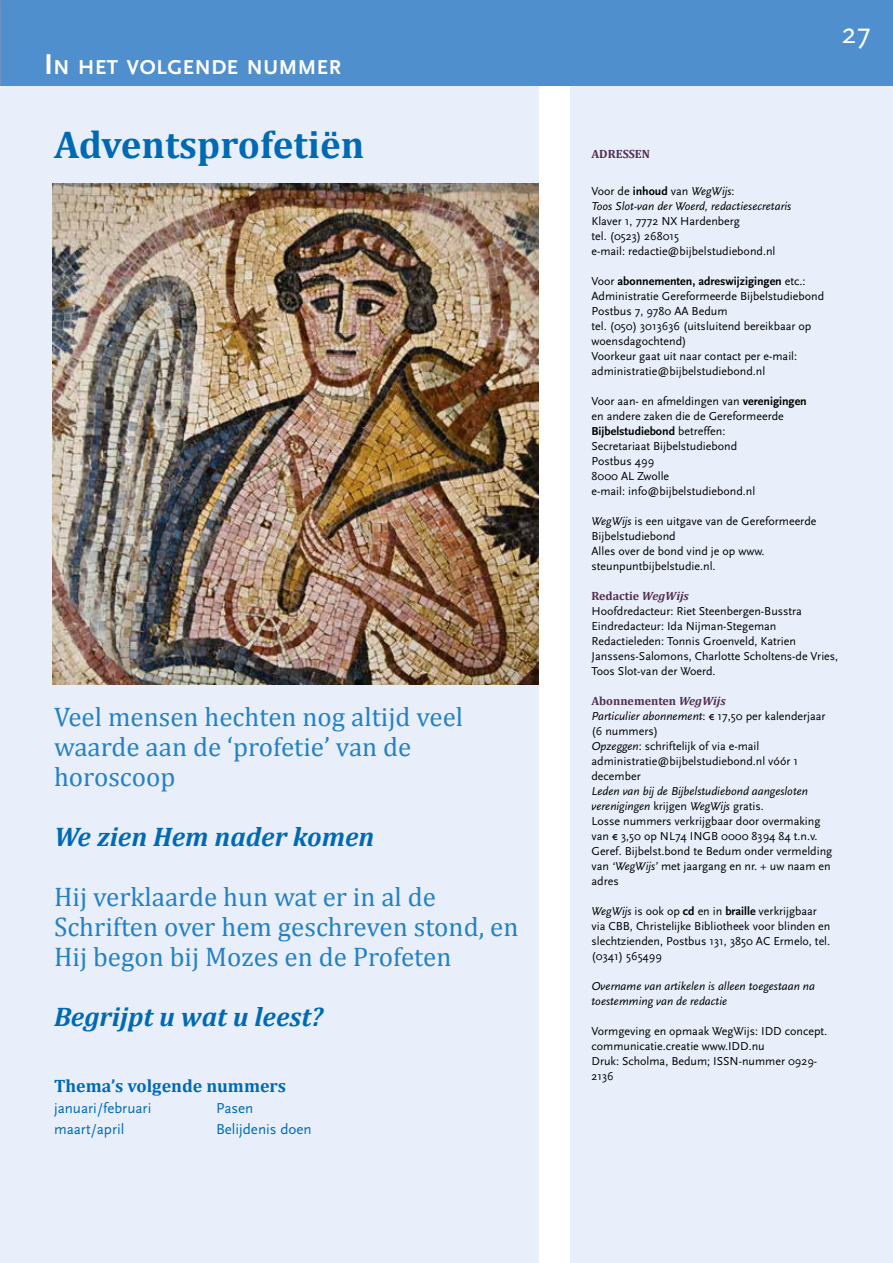
<style>
.page{position:relative;width:893px;height:1263px;background:#fff}
.page>*{position:absolute;margin:0;border:0;box-sizing:border-box;transform-origin:0 0}
.t1{font:700 39px "Cambria";color:#0069b4}
.t2{font:30px "Scala Sans";color:#fff}
.t3{font:27px/30px "Cambria";color:#2581c4}
.t4{font:italic 700 27px "Cambria";color:#0069b4}
.t5{font:700 21px "Scala Sans";letter-spacing:.03em;color:#fff}
.t6{font:700 21px "Scala Sans";color:#fff}
.t7{font:700 18px "Cambria";color:#0069b4}
.t8{font:15px "Scala Sans";color:#0069b4}
.t9{font:12px/15px "Scala Sans";color:#000}
.t10{font:italic 12px/15px "Scala Sans";color:#000}
.t11{font:700 12px "Cambria";color:#522d52}
.s1{font-size:30px}
.s2{font-style:normal}
.s3{font-weight:700;font-style:normal}
.s4{font-weight:700}
.s5{font-style:italic}
</style>
<div class="page">
<div style="left:570px;top:71px;width:323px;height:1192px;background:#e8effa"></div>
<div style="left:0;top:65px;width:539px;height:1198px;background:#e8effa"></div>
<div style="left:0;top:0;width:893px;height:85px;background:#4f8fcd"></div>
<img style="left:53px;top:184px;width:486px;height:500px">
<h3 class="t5" style="left:44px;top:55px;width:298px"><span class="s1">I</span>N HET VOLGENDE NUMMER</h3>
<h3 class="t6" style="left:54px;top:58px;width:161px"><span class="s1">I</span>N HET VOLGEN</h3>
<h3 class="t5" style="left:326px;top:58px;width:14px">R</h3>
<h1 class="t1" style="left:54px;top:121px;width:312px">Adventsprofetiën</h1>
<h3 class="t3" style="left:54px;top:702px;width:411px">Veel mensen hechten nog altijd veel waarde aan de ‘profetie’ van de horoscoop</h3>
<h3 class="t4" style="left:54px;top:820px;width:322px">We zien Hem nader komen</h3>
<h3 class="t3" style="left:54px;top:882px;width:466px">Hij verklaarde hun wat er in al de<br>Schriften over hem geschreven stond, en<br>Hij begon bij Mozes en de Profeten</h3>
<h3 class="t4" style="left:54px;top:1000px;width:270px">Begrijpt u wat u leest?</h3>
<h3 class="t7" style="left:54px;top:1075px;width:234px">Thema’s volgende nummers</h3>
<p class="t8" style="left:54px;top:1100px;width:99px">januari/februari</p>
<p class="t8" style="left:216px;top:1100px;width:39px">Pasen</p>
<p class="t8" style="left:54px;top:1121px;width:72px">maart/april</p>
<p class="t8" style="left:216px;top:1121px;width:97px">Belijdenis doen</p>
<h2 class="t2" style="left:842px;top:17px;width:30px">27</h2>
<p class="t11" style="left:591px;top:147px;width:60px">ADRESSEN</p>
<p class="t10" style="left:591px;top:184px;width:201px"><span class="s2">Voor de</span> <span class="s3">inhoud</span> <span class="s2">van</span> WegWijs<span class="s2">:<br></span>Toos Slot-van der Woerd, redactiesecretaris</p>
<p class="t9" style="left:591px;top:214px;width:185px">Klaver 1, 7772 NX Hardenberg<br>tel. (0523) 268015<br>e-mail: redactie@bijbelstudiebond.nl</p>
<p class="t9" style="left:591px;top:274px;width:234px">Voor <span class="s4">abonnementen, adreswijzigingen</span> etc.:<br>Administratie Gereformeerde Bijbelstudiebond Postbus 7, 9780 AA Bedum<br>tel. (050) 3013636 (uitsluitend bereikbaar op woensdagochtend)<br>Voorkeur gaat uit naar contact per e-mail: administratie@bijbelstudiebond.nl</p>
<p class="t9" style="left:591px;top:394px;width:217px">Voor aan- en afmeldingen van <span class="s4">verenigingen </span>en andere zaken die de Gereformeerde<br><span class="s4">Bijbelstudiebond</span> betreffen:<br>Secretariaat Bijbelstudiebond<br>Postbus 499<br>8000 AL Zwolle<br>e-mail: info@bijbelstudiebond.nl</p>
<p class="t9" style="left:591px;top:514px;width:226px"><span class="s5">WegWijs</span> is een uitgave van de Gereformeerde<br>Bijbelstudiebond<br>Alles over de bond vind je op www. steunpuntbijbelstudie.nl.</p>
<p class="t11" style="left:591px;top:588px;width:99px">Redactie <span class="s5">WegWijs</span></p>
<p class="t9" style="left:591px;top:604px;width:248px">Hoofdredacteur: Riet Steenbergen-Busstra Eindredacteur: Ida Nijman-Stegeman Redactieleden: Tonnis Groenveld, Katrien Janssens-Salomons, Charlotte Scholtens-de Vries, Toos Slot-van der Woerd.</p>
<p class="t11" style="left:591px;top:693px;width:136px">Abonnementen <span class="s5">WegWijs</span></p>
<p class="t9" style="left:591px;top:709px;width:236px"><span class="s5">Particulier abonnement</span>: ¤ 17,50 per kalenderjaar (6 nummers)<br><span class="s5">Opzeggen</span>: schriftelijk of via e-mail administratie@bijbelstudiebond.nl vóór 1 december</p>
<p class="t9" style="left:591px;top:784px;width:242px"><span class="s5">Leden van bij de Bijbelstudiebond aangesloten verenigingen</span> krijgen <span class="s5">WegWijs</span> gratis.<br>Losse nummers verkrijgbaar door overmaking van ¤ 3,50 op NL74 INGB 0000 8394 84 t.n.v.<br>Geref. Bijbelst.bond te Bedum onder vermelding van <span class="s5">‘WegWijs’</span> met jaargang en nr. + uw naam en adres</p>
<p class="t9" style="left:591px;top:904px;width:240px"><span class="s5">WegWijs</span> is ook op <span class="s4">cd</span> en in <span class="s4">braille</span> verkrijgbaar via CBB, Christelijke Bibliotheek voor blinden en slechtzienden, Postbus 131, 3850 AC Ermelo, tel. (0341) 565499</p>
<p class="t10" style="left:591px;top:979px;width:225px">Overname van artikelen is alleen toegestaan na toestemming van de redactie</p>
<p class="t9" style="left:591px;top:1024px;width:237px">Vormgeving en opmaak WegWijs: IDD concept. communicatie.creatie www.IDD.nu<br>Druk: Scholma, Bedum; ISSN-nummer 0929-<br>2136</p>
</div>
